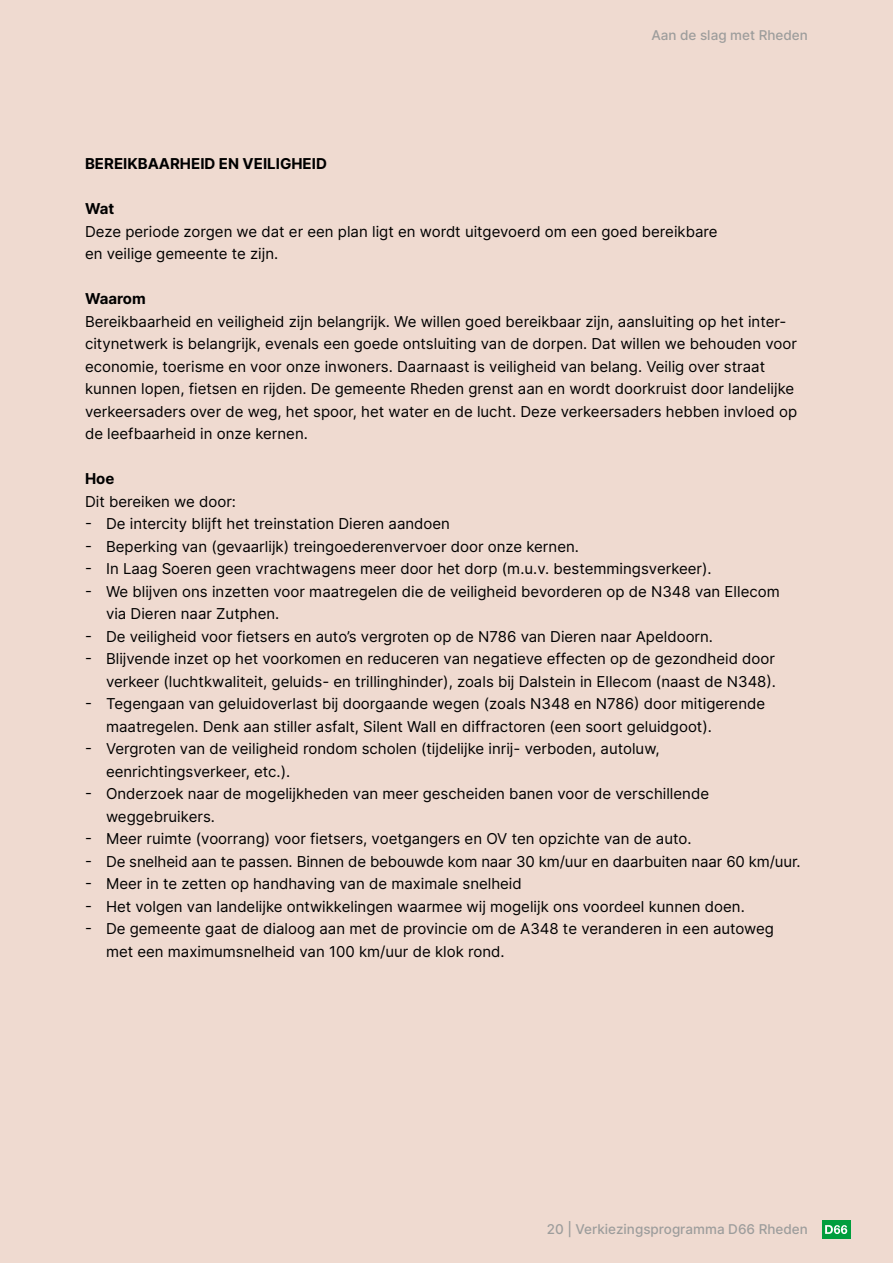
<style>
.page{position:relative;width:893px;height:1263px;background:#efdad0}
.page>*{position:absolute;margin:0;border:0;box-sizing:border-box;transform-origin:0 0}
.t1{font:15px/22.5px "Inter";color:#000}
.t2{font:700 15px "Inter";color:#000}
.t3{font:500 13.5px "Inter";color:#9d9d9c}
</style>
<div class="page">
<div style="left:822px;top:1220px;width:28px;height:19px;background:#009e3d"></div>
<svg style="left:825px;top:1225px;width:22px;height:9px"></svg>
<p class="t3" style="left:651px;top:25px;width:158px">Aan de slag met Rheden</p>
<p class="t2" style="left:85px;top:153px;width:243px">BEREIKBAARHEID EN VEILIGHEID</p>
<p class="t2" style="left:85px;top:198px;width:31px">Wat</p>
<p class="t1" style="left:85px;top:220px;width:634px">Deze periode zorgen we dat er een plan ligt en wordt uitgevoerd om een goed bereikbare en veilige gemeente te zijn.</p>
<p class="t2" style="left:85px;top:288px;width:62px">Waarom</p>
<p class="t1" style="left:85px;top:310px;width:714px">Bereikbaarheid en veiligheid zijn belangrijk. We willen goed bereikbaar zijn, aansluiting op het inter&shy;citynetwerk is belangrijk, evenals een goede ontsluiting van de dorpen. Dat willen we behouden voor economie, toerisme en voor onze inwoners. Daarnaast is veiligheid van belang. Veilig over straat kunnen lopen, fietsen en rijden. De gemeente Rheden grenst aan en wordt doorkruist door landelijke verkeersaders over de weg, het spoor, het water en de lucht. Deze verkeersaders hebben invloed op de leefbaarheid in onze kernen.</p>
<p class="t2" style="left:85px;top:468px;width:31px">Hoe</p>
<p class="t1" style="left:85px;top:490px;width:153px">Dit bereiken we door:</p>
<p class="t1" style="left:85px;top:512px;width:366px">- De intercity blijft het treinstation Dieren aandoen</p>
<p class="t1" style="left:85px;top:535px;width:495px">- Beperking van (gevaarlijk) treingoederenvervoer door onze kernen.</p>
<p class="t1" style="left:85px;top:557px;width:628px">- In Laag Soeren geen vrachtwagens meer door het dorp (m.u.v. bestemmingsverkeer).</p>
<p class="t1" style="left:106px;top:580px;width:675px;text-indent:-21px">- We blijven ons inzetten voor maatregelen die de veiligheid bevorderen op de N348 van Ellecom via Dieren naar Zutphen.</p>
<p class="t1" style="left:85px;top:625px;width:630px">- De veiligheid voor fietsers en auto’s vergroten op de N786 van Dieren naar Apeldoorn.</p>
<p class="t1" style="left:85px;top:647px;width:693px;text-align:right">- Blijvende inzet op het voorkomen en reduceren van negatieve effecten op de gezondheid door verkeer (luchtkwaliteit, geluids- en trillinghinder), zoals bij Dalstein in Ellecom (naast de N348).</p>
<p class="t1" style="left:106px;top:692px;width:661px;text-indent:-21px">- Tegengaan van geluidoverlast bij doorgaande wegen (zoals N348 en N786) door mitigerende maatregelen. Denk aan stiller asfalt, Silent Wall en diffractoren (een soort geluidgoot).</p>
<p class="t1" style="left:106px;top:737px;width:555px;text-indent:-21px">- Vergroten van de veiligheid rondom scholen (tijdelijke inrij- verboden, autoluw, eenrichtingsverkeer, etc.).</p>
<p class="t1" style="left:106px;top:782px;width:604px;text-indent:-21px">- Onderzoek naar de mogelijkheden van meer gescheiden banen voor de verschillende weggebruikers.</p>
<p class="t1" style="left:85px;top:827px;width:608px">- Meer ruimte (voorrang) voor fietsers, voetgangers en OV ten opzichte van de auto.</p>
<p class="t1" style="left:85px;top:850px;width:717px">- De snelheid aan te passen. Binnen de bebouwde kom naar 30 km/uur en daarbuiten naar 60 km/uur.</p>
<p class="t1" style="left:85px;top:872px;width:438px">- Meer in te zetten op handhaving van de maximale snelheid</p>
<p class="t1" style="left:85px;top:895px;width:661px">- Het volgen van landelijke ontwikkelingen waarmee wij mogelijk ons voordeel kunnen doen.</p>
<p class="t1" style="left:106px;top:917px;width:669px;text-indent:-21px">- De gemeente gaat de dialoog aan met de provincie om de A348 te veranderen in een autoweg met een maximumsnelheid van 100 km/uur de klok rond.</p>
<p class="t3" style="left:547px;top:1219px;width:263px">20 | Verkiezingsprogramma D66 Rheden</p>
</div>
